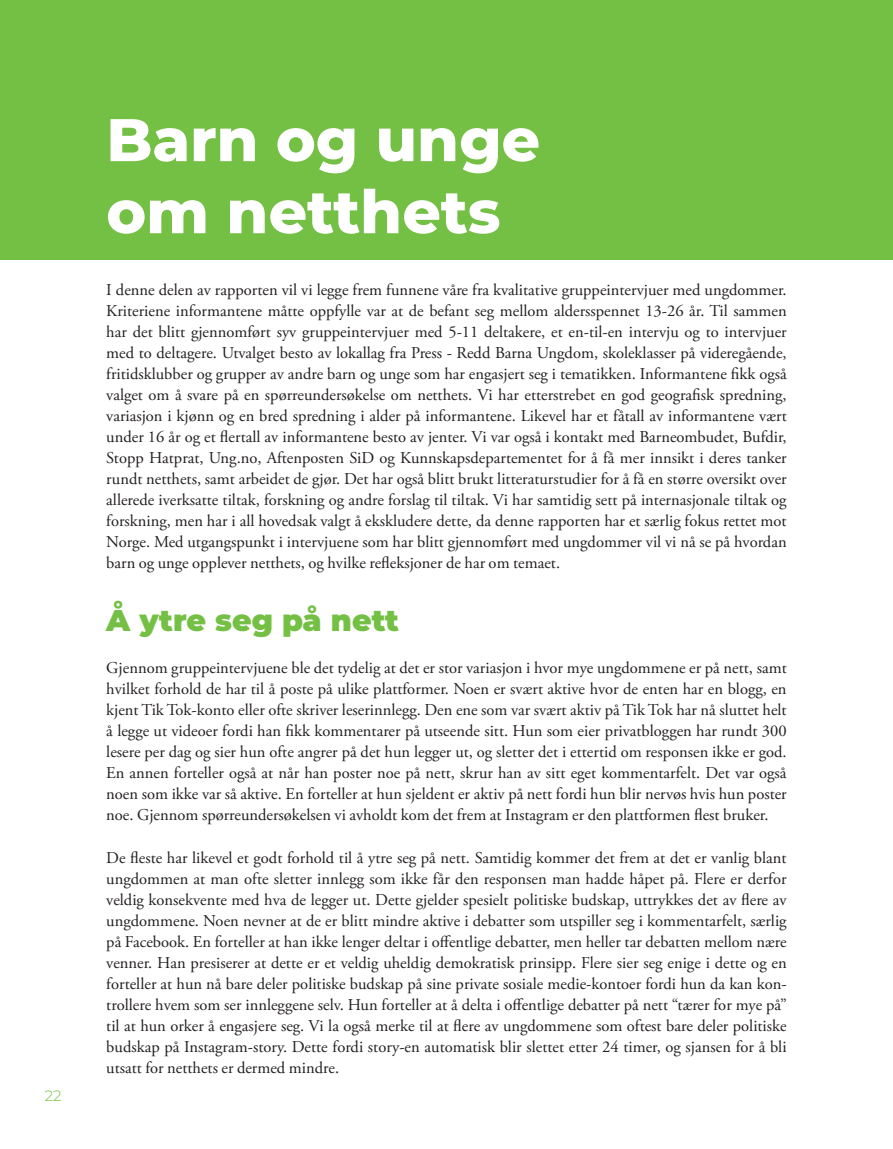
<style>
.page{position:relative;width:893px;height:1149px;background:#fff}
.page>*{position:absolute;margin:0;border:0;box-sizing:border-box;transform-origin:0 0}
.H1_V{font:800 60px/72px "Montserrat";color:#fff}
.H2_Grønn{font:900 30px "Montserrat";color:#74c045}
.Paragraf{font:16.5px/21px "Adobe Garamond Pro";color:#231f20;text-align:justify}
.t1{font:300 15px "Montserrat";color:#74c045}
</style>
<div class="page">
<div style="left:0;top:0;width:893px;height:259px;background:#74c045"></div>
<p class="t1" style="left:45px;top:1085px;width:18px">22</p>
<p class="H1_V" style="left:106px;top:100px;width:435px">Barn og unge om netthets</p>
<p class="Paragraf" style="left:106px;top:280px;width:682px">I denne delen av rapporten vil vi legge frem funnene våre fra kvalitative gruppeintervjuer med ungdommer.<br>Kriteriene informantene måtte oppfylle var at de befant seg mellom aldersspennet 13-26 år. Til sammen har det blitt gjennomført syv gruppeintervjuer med 5-11 deltakere, et en-til-en intervju og to intervjuer med to deltagere. Utvalget besto av lokallag fra Press - Redd Barna Ungdom, skoleklasser på videregående, fritidsklubber og grupper av andre barn og unge som har engasjert seg i tematikken. Informantene fikk også valget om å svare på en spørreundersøkelse om netthets. Vi har etterstrebet en god geografisk spredning, variasjon i kjønn og en bred spredning i alder på informantene. Likevel har et fåtall av informantene vært under 16 år og et flertall av informantene besto av jenter. Vi var også i kontakt med Barneombudet, Bufdir, Stopp Hatprat, Ung.no, Aftenposten SiD og Kunnskapsdepartementet for å få mer innsikt i deres tanker rundt netthets, samt arbeidet de gjør. Det har også blitt brukt litteraturstudier for å få en større oversikt over allerede iverksatte tiltak, forskning og andre forslag til tiltak. Vi har samtidig sett på internasjonale tiltak og forskning, men har i all hovedsak valgt å ekskludere dette, da denne rapporten har et særlig fokus rettet mot Norge. Med utgangspunkt i intervjuene som har blitt gjennomført med ungdommer vil vi nå se på hvordan barn og unge opplever netthets, og hvilke refleksjoner de har om temaet.</p>
<p class="H2_Grønn" style="left:106px;top:598px;width:294px">Å ytre seg på nett</p>
<p class="Paragraf" style="left:106px;top:658px;width:682px">Gjennom gruppeintervjuene ble det tydelig at det er stor variasjon i hvor mye ungdommene er på nett, samt hvilket forhold de har til å poste på ulike plattformer. Noen er svært aktive hvor de enten har en blogg, en kjent Tik Tok-konto eller ofte skriver leserinnlegg. Den ene som var svært aktiv på Tik Tok har nå sluttet helt å legge ut videoer fordi han fikk kommentarer på utseende sitt. Hun som eier privatbloggen har rundt 300 lesere per dag og sier hun ofte angrer på det hun legger ut, og sletter det i ettertid om responsen ikke er god.<br>En annen forteller også at når han poster noe på nett, skrur han av sitt eget kommentarfelt. Det var også noen som ikke var så aktive. En forteller at hun sjeldent er aktiv på nett fordi hun blir nervøs hvis hun poster noe. Gjennom spørreundersøkelsen vi avholdt kom det frem at Instagram er den plattformen flest bruker.</p>
<p class="Paragraf" style="left:106px;top:847px;width:682px">De fleste har likevel et godt forhold til å ytre seg på nett. Samtidig kommer det frem at det er vanlig blant ungdommen at man ofte sletter innlegg som ikke får den responsen man hadde håpet på. Flere er derfor veldig konsekvente med hva de legger ut. Dette gjelder spesielt politiske budskap, uttrykkes det av flere av ungdommene. Noen nevner at de er blitt mindre aktive i debatter som utspiller seg i kommentarfelt, særlig på Facebook. En forteller at han ikke lenger deltar i offentlige debatter, men heller tar debatten mellom nære venner. Han presiserer at dette er et veldig uheldig demokratisk prinsipp. Flere sier seg enige i dette og en forteller at hun nå bare deler politiske budskap på sine private sosiale medie-kontoer fordi hun da kan kon&shy;trollere hvem som ser innleggene selv. Hun forteller at å delta i offentlige debatter på nett “tærer for mye på” til at hun orker å engasjere seg. Vi la også merke til at flere av ungdommene som oftest bare deler politiske budskap på Instagram-story. Dette fordi story-en automatisk blir slettet etter 24 timer, og sjansen for å bli utsatt for netthets er dermed mindre.</p>
</div>
